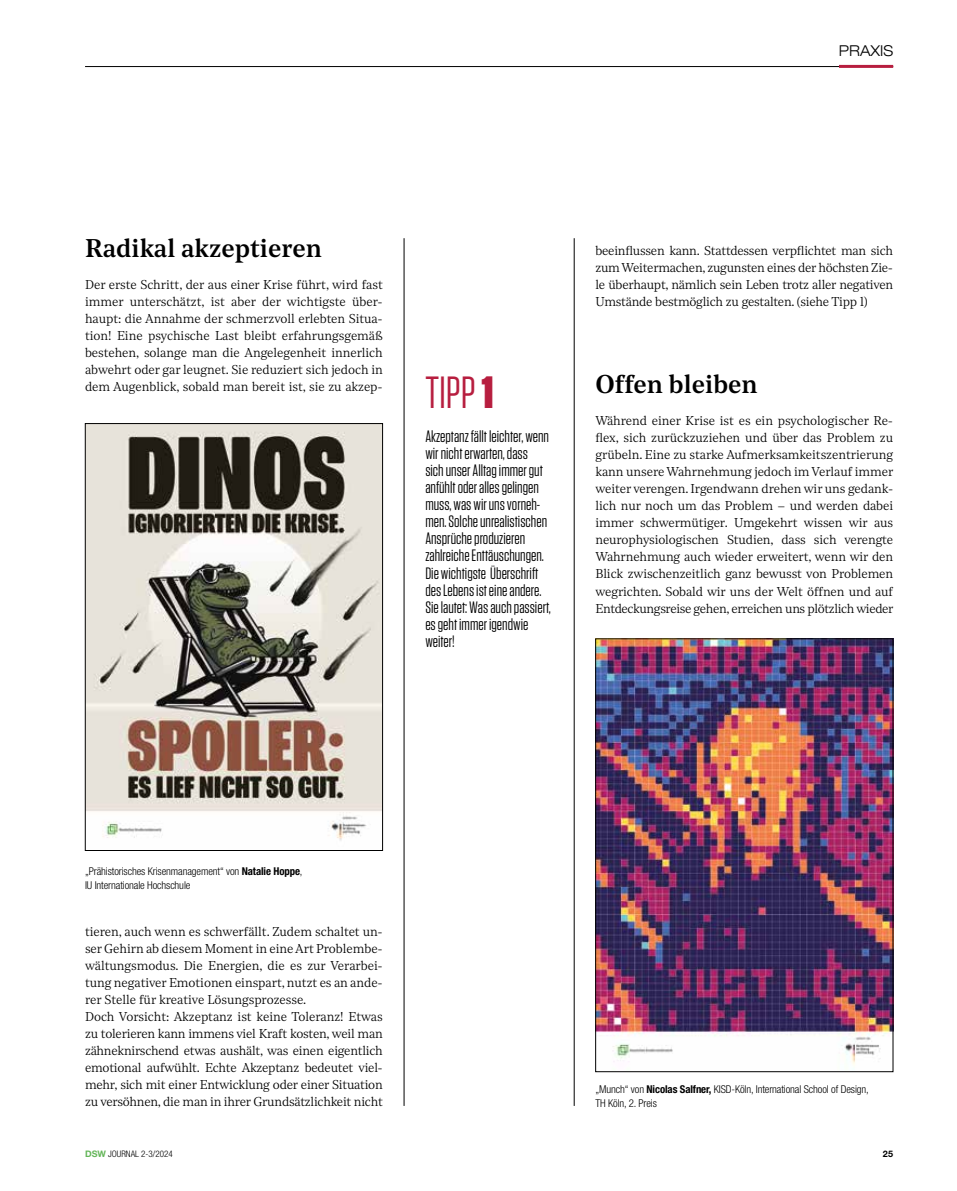
<style>
.page{position:relative;width:957px;height:1191px;background:#fff}
.page>*{position:absolute;margin:0;border:0;box-sizing:border-box;transform-origin:0 0}
.t1{font:45px "Tungsten";color:#b71e3f}
.t2{font:500 25.5px "Noe Text";color:#000}
.t3{font:16.5px/17px "Tungsten";color:#000}
.t4{font:300 expanded 15px "Helvetica Neue LT Std";color:#000}
.t5{font:300 12.75px/17px "Noe Text";letter-spacing:-.02em;color:#000;text-align:justify}
.t6{font:300 condensed 10.8px/13.5px "Helvetica Neue LT Std";letter-spacing:-.01em;color:#000}
.t7{font:300 condensed 9px "Helvetica Neue LT Std";color:#000}
.t8{font:700 9px "Helvetica Neue LT Std";color:#000}
.s1{font-weight:900}
.s2{font-weight:700}
.s3{font-weight:700;font-stretch:normal;color:#65b65a}
</style>
<div class="page">
<hr style="left:85px;top:66px;width:808px;height:1px;background:#000">
<hr style="left:839px;top:65px;width:54px;height:3px;background:#b71e3f">
<hr style="left:404px;top:238px;width:1px;height:868px;background:#000">
<hr style="left:574px;top:238px;width:1px;height:868px;background:#000">
<img style="left:597px;top:640px;width:294px;height:425px">
<div style="left:595px;top:638px;width:298px;height:433px;border:1px solid #000"></div>
<img style="left:87px;top:425px;width:294px;height:416px">
<div style="left:85px;top:423px;width:298px;height:427px;border:1px solid #000"></div>
<p class="t4" style="left:839px;top:42px;width:56px">PRAXIS</p>
<h2 class="t2" style="left:85px;top:230px;width:238px">Radikal akzeptieren</h2>
<p class="t5" style="left:85px;top:276px;width:299px">Der erste Schritt, der aus einer Krise führt, wird fast immer unterschätzt, ist aber der wichtigste über&shy;haupt: die Annahme der schmerzvoll erlebten Situa&shy;tion! Eine psychische Last bleibt erfahrungsgemäß bestehen, solange man die Angelegenheit innerlich abwehrt oder gar leugnet. Sie reduziert sich jedoch in dem Augenblick, sobald man bereit ist, sie zu akzep-</p>
<h1 class="t1" style="left:425px;top:369px;width:69px">TIPP<span class="s1">1</span></h1>
<p class="t3" style="left:425px;top:428px;width:127px">Akzeptanz fällt leichter, wenn wir nicht erwarten, dass<br>sich unser Alltag immer gut anfühlt oder alles gelingen muss, was wir uns vorneh&shy;men. Solche unrealistischen<br>Ansprüche produzieren zahlreiche Enttäuschungen.<br>Die wichtigste Überschrift des Lebens ist eine andere.<br>Sie lautet: Was auch passiert, es geht immer igendwie weiter!</p>
<p class="t5" style="left:595px;top:241px;width:299px">beeinflussen kann. Stattdessen verpflichtet man sich zum Weitermachen, zugunsten eines der höchsten Zie&shy;le überhaupt, nämlich sein Leben trotz aller negativen Umstände bestmöglich zu gestalten. (siehe Tipp 1)</p>
<h2 class="t2" style="left:595px;top:366px;width:164px">Offen bleiben</h2>
<p class="t5" style="left:595px;top:412px;width:299px">Während einer Krise ist es ein psychologischer Re&shy;flex, sich zurückzuziehen und über das Problem zu grübeln. Eine zu starke Aufmerksamkeitszentrierung kann unsere Wahrnehmung jedoch im Verlauf immer weiter verengen. Irgendwann drehen wir uns gedank&shy;lich nur noch um das Problem – und werden dabei immer schwermütiger. Umgekehrt wissen wir aus neurophysiologischen Studien, dass sich verengte Wahrnehmung auch wieder erweitert, wenn wir den Blick zwischenzeitlich ganz bewusst von Problemen wegrichten. Sobald wir uns der Welt öffnen und auf Entdeckungsreise gehen, erreichen uns plötzlich wieder</p>
<p class="t6" style="left:85px;top:864px;width:219px">„Prähistorisches Krisenmanagement“ von <span class="s2">Natalie Hoppe</span>,<br>IU Internationale Hochschule</p>
<p class="t5" style="left:85px;top:922px;width:299px;text-align:left">tieren, auch wenn es schwerfällt. Zudem schaltet un&shy;ser Gehirn ab diesem Moment in eine Art Problembe&shy;wältungsmodus. Die Energien, die es zur Verarbei&shy;tung negativer Emotionen einspart, nutzt es an ande&shy;rer Stelle für kreative Lösungsprozesse.<br>Doch Vorsicht: Akzeptanz ist keine Toleranz! Etwas zu tolerieren kann immens viel Kraft kosten, weil man zähneknirschend etwas aushält, was einen eigentlich emotional aufwühlt. Echte Akzeptanz bedeutet viel&shy;mehr, sich mit einer Entwicklung oder einer Situation zu versöhnen, die man in ihrer Grundsätzlichkeit nicht</p>
<p class="t6" style="left:595px;top:1082px;width:275px">„Munch“ von <span class="s2">Nicolas Salfner,</span> KISD-Köln, International School of Design,<br>TH Köln, 2. Preis</p>
<p class="t7" style="left:85px;top:1148px;width:89px"><span class="s3">DSW</span> JOURNAL 2-3/2024</p>
<p class="t8" style="left:883px;top:1148px;width:12px">25</p>
</div>
